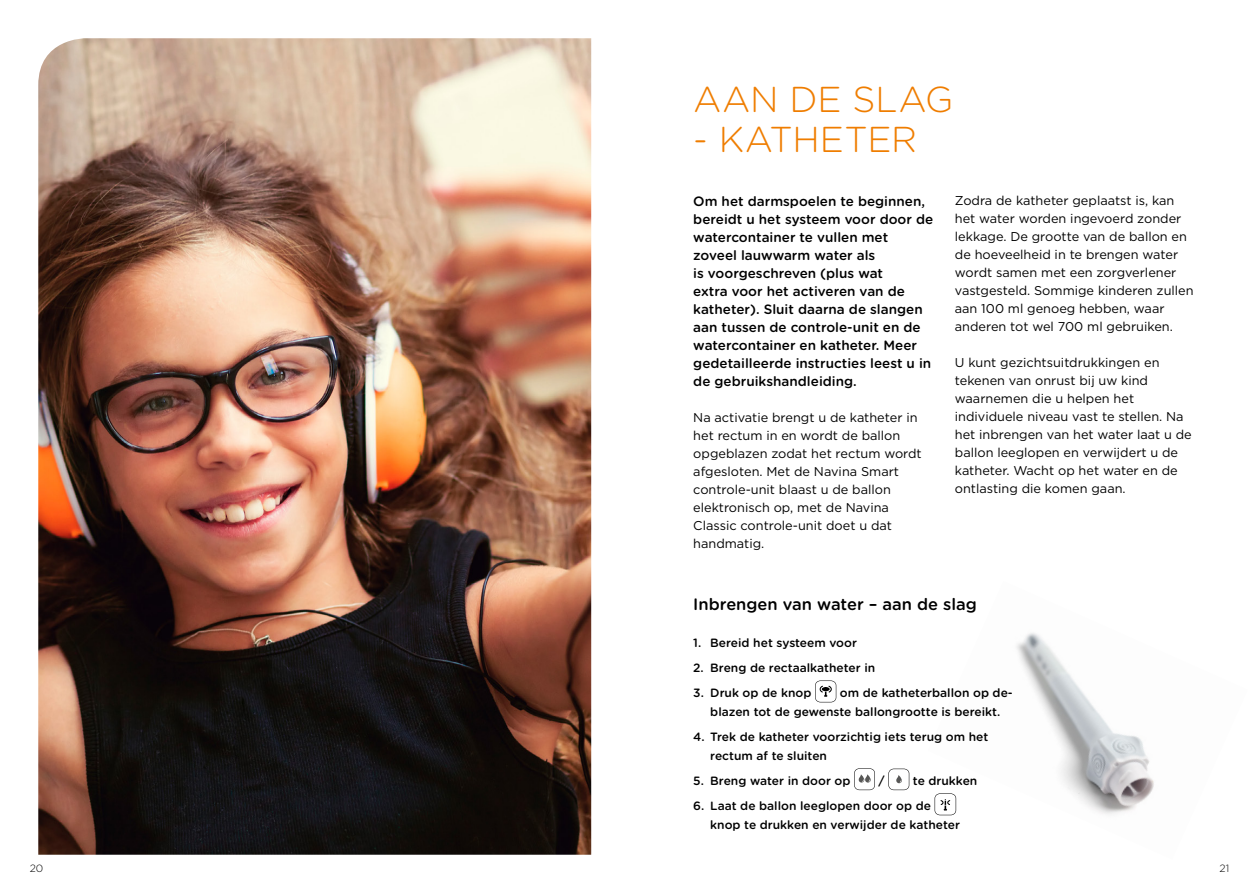
<style>
.page{position:relative;width:1259px;height:893px;background:#fff}
.page>*{position:absolute;margin:0;border:0;box-sizing:border-box;transform-origin:0 0}
.t1{font:300 36px "Gotham Rounded";color:#ef7d00}
.t2{font:500 16.5px "Gotham Rounded";color:#000}
.t3{font:500 13.5px/18px "Gotham Rounded";color:#000}
.t4{font:12.75px/18px "Gotham";color:#000}
.t5{font:500 12px/18.8px "Gotham Rounded";color:#000}
.t6{font:300 10.5px "Gotham Rounded";color:#000}
</style>
<div class="page">
<img style="left:38px;top:38px;width:553px;height:817px">
<img style="left:938px;top:633px;width:216px;height:183px">
<svg style="left:815px;top:680px;width:21px;height:22px"></svg>
<svg style="left:854px;top:768px;width:21px;height:22px"></svg>
<svg style="left:888px;top:769px;width:21px;height:21px"></svg>
<svg style="left:934px;top:793px;width:22px;height:22px"></svg>
<h1 class="t1" style="left:693px;top:75px;width:261px">AAN DE SLAG</h1>
<h1 class="t1" style="left:693px;top:115px;width:225px">- KATHETER</h1>
<p class="t3" style="left:693px;top:191px;width:241px">Om het darmspoelen te beginnen, bereidt u het systeem voor door de watercontainer te vullen met zoveel lauwwarm water als<br>is voorgeschreven (plus wat<br>extra voor het activeren van de katheter). Sluit daarna de slangen aan tussen de controle-unit en de watercontainer en katheter. Meer gedetailleerde instructies leest u in de gebruikshandleiding.</p>
<p class="t4" style="left:693px;top:408px;width:230px">Na activatie brengt u de katheter in het rectum in en wordt de ballon opgeblazen zodat het rectum wordt afgesloten. Met de Navina Smart controle-unit blaast u de ballon elektronisch op, met de Navina<br>Classic controle-unit doet u dat handmatig.</p>
<p class="t4" style="left:955px;top:191px;width:240px">Zodra de katheter geplaatst is, kan het water worden ingevoerd zonder lekkage. De grootte van de ballon en de hoeveelheid in te brengen water wordt samen met een zorgverlener vastgesteld. Sommige kinderen zullen aan 100 ml genoeg hebben, waar anderen tot wel 700 ml gebruiken.</p>
<p class="t4" style="left:955px;top:353px;width:238px">U kunt gezichtsuitdrukkingen en tekenen van onrust bij uw kind waarnemen die u helpen het individuele niveau vast te stellen. Na het inbrengen van het water laat u de ballon leeglopen en verwijdert u de katheter. Wacht op het water en de ontlasting die komen gaan.</p>
<p class="t2" style="left:693px;top:592px;width:285px">Inbrengen van water – aan de slag</p>
<p class="t5" style="left:693px;top:633px;width:165px">1. Bereid het systeem voor</p>
<p class="t5" style="left:693px;top:658px;width:183px">2. Breng de rectaalkatheter in</p>
<p class="t5" style="left:693px;top:683px;width:120px">3. Druk op de knop</p>
<p class="t5" style="left:710px;top:683px;width:304px;text-indent:130px">om de katheterballon op de&shy;blazen tot de gewenste ballongrootte is bereikt.</p>
<p class="t5" style="left:710px;top:727px;width:280px;text-indent:-17px">4. Trek de katheter voorzichtig iets terug om het rectum af te sluiten</p>
<p class="t5" style="left:693px;top:771px;width:159px">5. Breng water in door op</p>
<p class="t5" style="left:878px;top:771px;width:8px">/</p>
<p class="t5" style="left:913px;top:771px;width:66px">te drukken</p>
<p class="t5" style="left:710px;top:796px;width:251px;text-indent:-17px">6. Laat de ballon leeglopen door op de knop te drukken en verwijder de katheter</p>
<p class="t6" style="left:30px;top:861px;width:15px">20</p>
<p class="t6" style="left:1219px;top:861px;width:11px">21</p>
</div>
